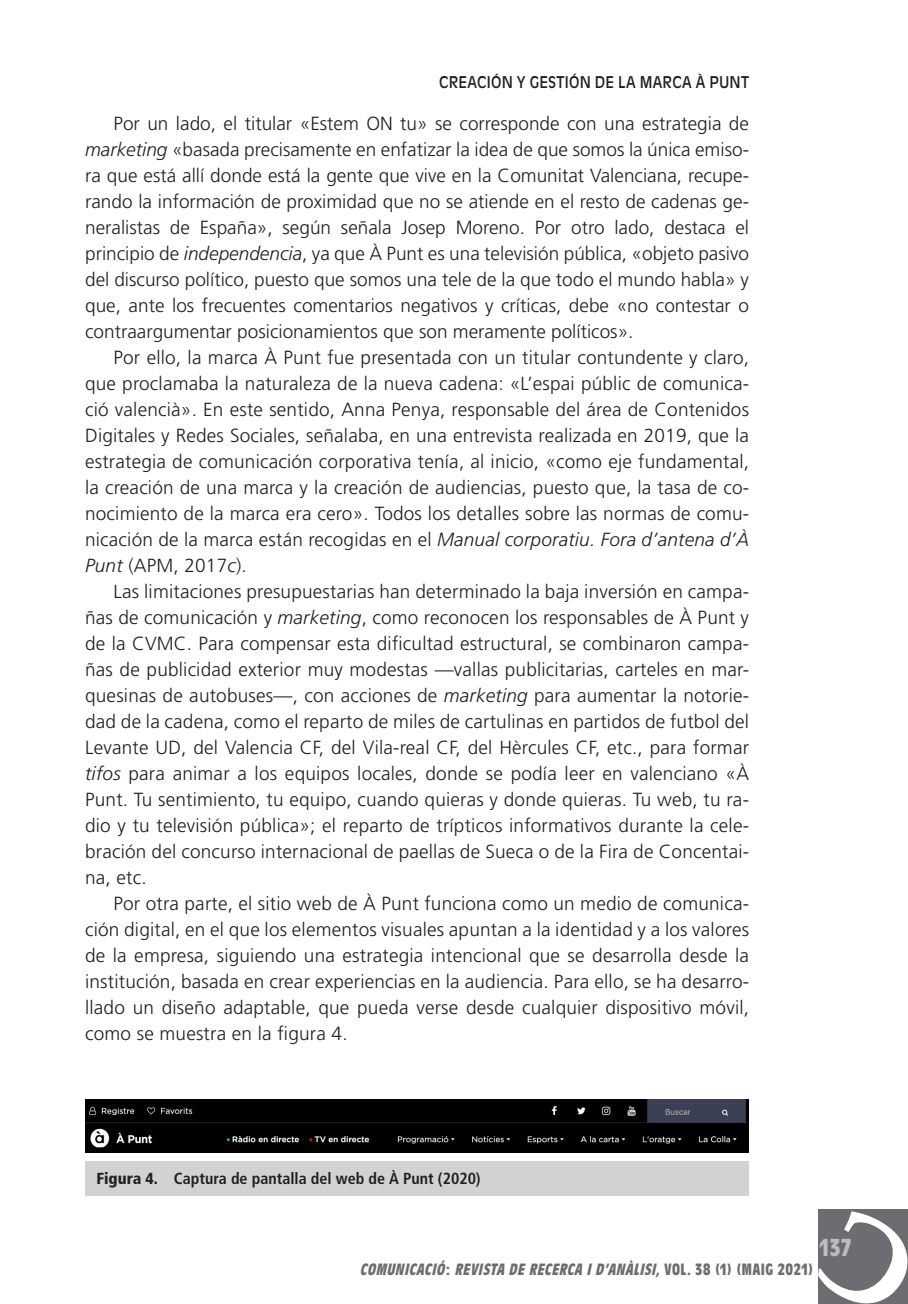
<style>
.page{position:relative;width:908px;height:1304px;background:#fff}
.page>*{position:absolute;margin:0;border:0;box-sizing:border-box;transform-origin:0 0}
.t1{font:700 condensed 24px "Antique Olive Std";color:#bcbdc0}
._0_Text{font:300 19px/26px "Frutiger LT Std";letter-spacing:.01em;color:#231f20;text-align:justify}
.t2{font:italic 700 condensed 16px "Antique Olive Std";color:#6c6d70}
._0_Figura_Gràfics1{font:700 condensed 16px "Frutiger";color:#231f20}
.t3{font:16px "Antique Olive Std";letter-spacing:.015em;color:#231f20;scale:.9 1}
.s1{font-style:italic}
.s2{font-weight:900}
.s3{font-style:normal}
</style>
<div class="page">
<img style="left:86px;top:1099px;width:661px;height:54px">
<div style="left:85px;top:1161px;width:663px;height:35px;background:#d1d2d4"></div>
<div style="left:818px;top:1209px;width:90px;height:95px;background:#6c6d70"></div>
<p class="t3" style="left:439px;top:73px;width:346px">CREACIÓN Y GESTIÓN DE LA MARCA À PUNT</p>
<p class="_0_Text" style="left:85px;top:110px;width:665px;text-indent:28px">Por un lado, el titular «Estem ON tu» se corresponde con una estrategia de <span class="s1">marketing</span> «basada precisamente en enfatizar la idea de que somos la única emiso&shy;ra que está allí donde está la gente que vive en la Comunitat Valenciana, recupe&shy;rando la información de proximidad que no se atiende en el resto de cadenas ge&shy;neralistas de España», según señala Josep Moreno. Por otro lado, destaca el principio de <span class="s1">independencia</span>, ya que À Punt es una televisión pública, «objeto pasivo del discurso político, puesto que somos una tele de la que todo el mundo habla» y que, ante los frecuentes comentarios negativos y críticas, debe «no contestar o contraargumentar posicionamientos que son meramente políticos».</p>
<p class="_0_Text" style="left:85px;top:344px;width:665px;text-indent:28px">Por ello, la marca À Punt fue presentada con un titular contundente y claro, que proclamaba la naturaleza de la nueva cadena: «L’espai públic de comunica&shy;ció valencià». En este sentido, Anna Penya, responsable del área de Contenidos Digitales y Redes Sociales, señalaba, en una entrevista realizada en 2019, que la estrategia de comunicación corporativa tenía, al inicio, «como eje fundamental, la creación de una marca y la creación de audiencias, puesto que, la tasa de co&shy;nocimiento de la marca era cero». Todos los detalles sobre las normas de comu&shy;nicación de la marca están recogidas en el <span class="s1">Manual corporatiu. Fora d’antena d’À Punt</span> (APM, 2017<span class="s1">c</span>).</p>
<p class="_0_Text" style="left:85px;top:578px;width:665px;text-indent:28px">Las limitaciones presupuestarias han determinado la baja inversión en campa&shy;ñas de comunicación y <span class="s1">marketing</span>, como reconocen los responsables de À Punt y de la CVMC. Para compensar esta dificultad estructural, se combinaron campa&shy;ñas de publicidad exterior muy modestas —vallas publicitarias, carteles en mar&shy;quesinas de autobuses—, con acciones de <span class="s1">marketing</span> para aumentar la notorie&shy;dad de la cadena, como el reparto de miles de cartulinas en partidos de futbol del Levante UD, del Valencia CF, del Vila-real CF, del Hèrcules CF, etc., para formar <span class="s1">tifos</span> para animar a los equipos locales, donde se podía leer en valenciano «À Punt. Tu sentimiento, tu equipo, cuando quieras y donde quieras. Tu web, tu ra&shy;dio y tu televisión pública»; el reparto de trípticos informativos durante la cele&shy;bración del concurso internacional de paellas de Sueca o de la Fira de Concentai&shy;na, etc.</p>
<p class="_0_Text" style="left:85px;top:890px;width:665px;text-indent:28px">Por otra parte, el sitio web de À Punt funciona como un medio de comunica&shy;ción digital, en el que los elementos visuales apuntan a la identidad y a los valores de la empresa, siguiendo una estrategia intencional que se desarrolla desde la institución, basada en crear experiencias en la audiencia. Para ello, se ha desarro&shy;llado un diseño adaptable, que pueda verse desde cualquier dispositivo móvil, como se muestra en la figura 4.</p>
<p class="_0_Figura_Gràfics1" style="left:96px;top:1169px;width:385px"><span class="s2">Figura 4.</span> Captura de pantalla del web de À Punt (2020)</p>
<p class="t1" style="left:819px;top:1234px;width:33px">137</p>
<p class="t2" style="left:359px;top:1261px;width:454px">COMUNICACIÓ<span class="s3">:</span> REVISTA DE RECERCA ID’ANÀLISI,<span class="s3">V O L . 3 8 ( 1 ) ( M A I G 2 0 2 1 )</span></p>
</div>
